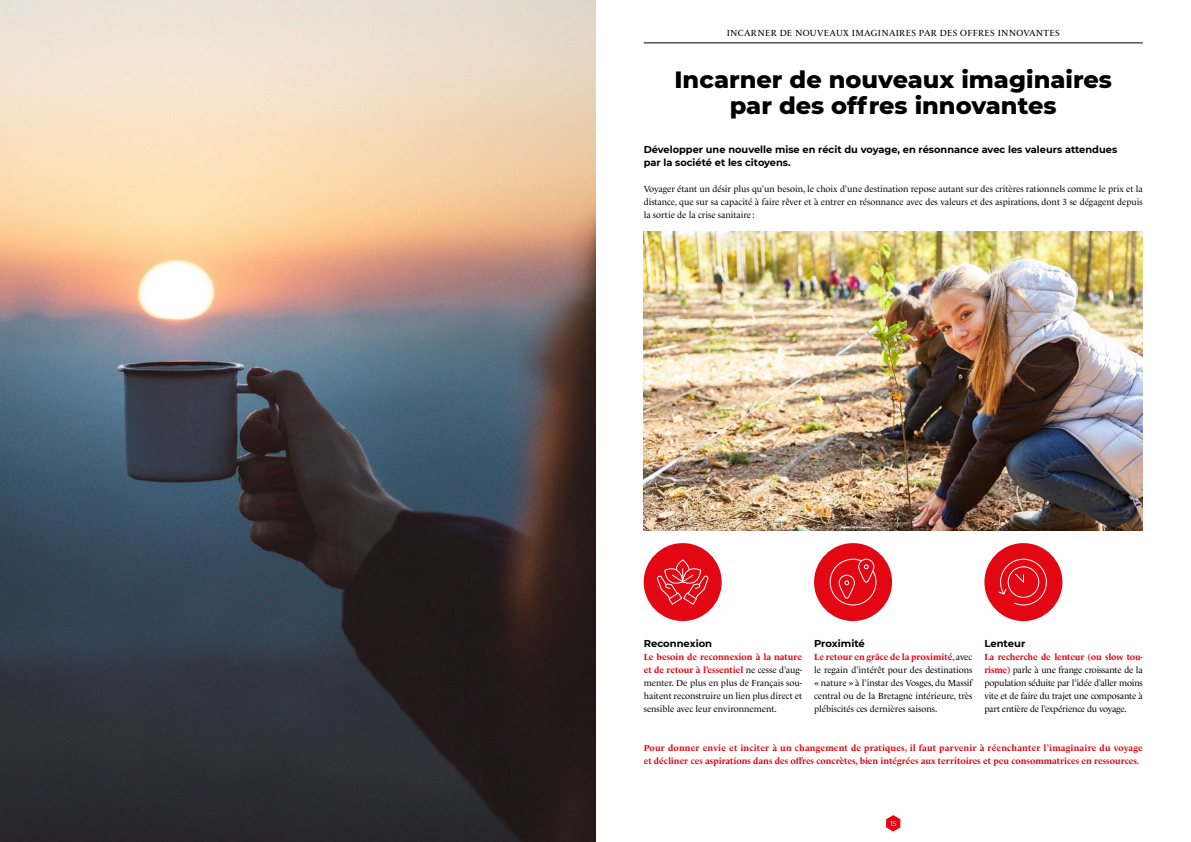
<style>
.page{position:relative;width:1191px;height:842px;background:#fff}
.page>*{position:absolute;margin:0;border:0;box-sizing:border-box;transform-origin:0 0}
.t1{font:800 24px/26px "Montserrat";color:#000;text-align:center}
.t2{font:700 10px/13px "Montserrat";color:#000}
.t3{font:9px/13px "Le Monde Livre Std";color:#000;text-align:justify}
.t4{font:700 9px/13px "Le Monde Livre Std";color:#e30613}
.t5{font:9px "Le Monde Livre Std";letter-spacing:.03em;color:#000}
.t6{font:7px "Montserrat";color:#fff}
.s1{font-weight:700;color:#e30613}
</style>
<div class="page">
<svg style="left:886px;top:815px;width:14px;height:16px"></svg>
<div style="left:643px;top:543px;width:78px;height:78px;background:#e30613;border-radius:50%"></div>
<div style="left:814px;top:543px;width:78px;height:78px;background:#e30613;border-radius:50%"></div>
<div style="left:984px;top:543px;width:78px;height:78px;background:#e30613;border-radius:50%"></div>
<hr style="left:643px;top:43px;width:499px;height:1px;background:#000">
<img style="left:643px;top:231px;width:499px;height:299px">
<img style="left:0;top:0;width:595px;height:842px">
<svg style="left:657px;top:560px;width:52px;height:45px"></svg>
<svg style="left:830px;top:559px;width:46px;height:46px"></svg>
<div style="left:829px;top:559px;width:47px;height:46px;border:1px solid #fff;border-radius:50%"></div>
<svg style="left:838px;top:558px;width:37px;height:41px"></svg>
<svg style="left:998px;top:558px;width:49px;height:48px"></svg>
<p class="t5" style="left:726px;top:28px;width:334px">INCARNER DE NOUVEAUX IMAGINAIRES PAR DES OFFRES INNOVANTES</p>
<h1 class="t1" style="left:674px;top:65px;width:439px">Incarner de nouveaux imaginaires par des offres innovantes</h1>
<p class="t2" style="left:643px;top:142px;width:475px">Développer une nouvelle mise en récit du voyage, en résonnance avec les valeurs attendues par la société et les citoyens.</p>
<p class="t3" style="left:643px;top:182px;width:500px">Voyager étant un désir plus qu’un besoin, le choix d’une destination repose autant sur des critères rationnels comme le prix et la distance, que sur sa capacité à faire rêver et à entrer en résonnance avec des valeurs et des aspirations, dont 3 se dégagent depuis la sortie de la crise sanitaire :</p>
<p class="t2" style="left:643px;top:636px;width:70px">Reconnexion</p>
<p class="t3" style="left:643px;top:650px;width:160px"><span class="s1">Le besoin de reconnexion à la nature et de retour à l’essentiel</span> ne cesse d’aug&shy;menter. De plus en plus de Français sou&shy;haitent reconstruire un lien plus direct et sensible avec leur environnement.</p>
<p class="t2" style="left:814px;top:636px;width:52px">Proximité</p>
<p class="t3" style="left:814px;top:650px;width:160px"><span class="s1">Le retour en grâce de la proximité</span>, avec le regain d’intérêt pour des destinations « nature » à l’instar des Vosges, du Massif central ou de la Bretagne intérieure, très plébiscités ces dernières saisons.</p>
<p class="t2" style="left:984px;top:636px;width:42px">Lenteur</p>
<p class="t3" style="left:984px;top:650px;width:160px"><span class="s1">La recherche de lenteur (ou slow tou&shy;risme)</span> parle à une frange croissante de la population séduite par l’idée d’aller moins vite et de faire du trajet une composante à part entière de l’expérience du voyage.</p>
<p class="t4" style="left:643px;top:741px;width:500px">Pour donner envie et inciter à un changement de pratiques, il faut parvenir à réenchanter l’imaginaire du voyage et décliner ces aspirations dans des offres concrètes, bien intégrées aux territoires et peu consommatrices en ressources.</p>
<p class="t6" style="left:890px;top:819px;width:8px">15</p>
</div>
